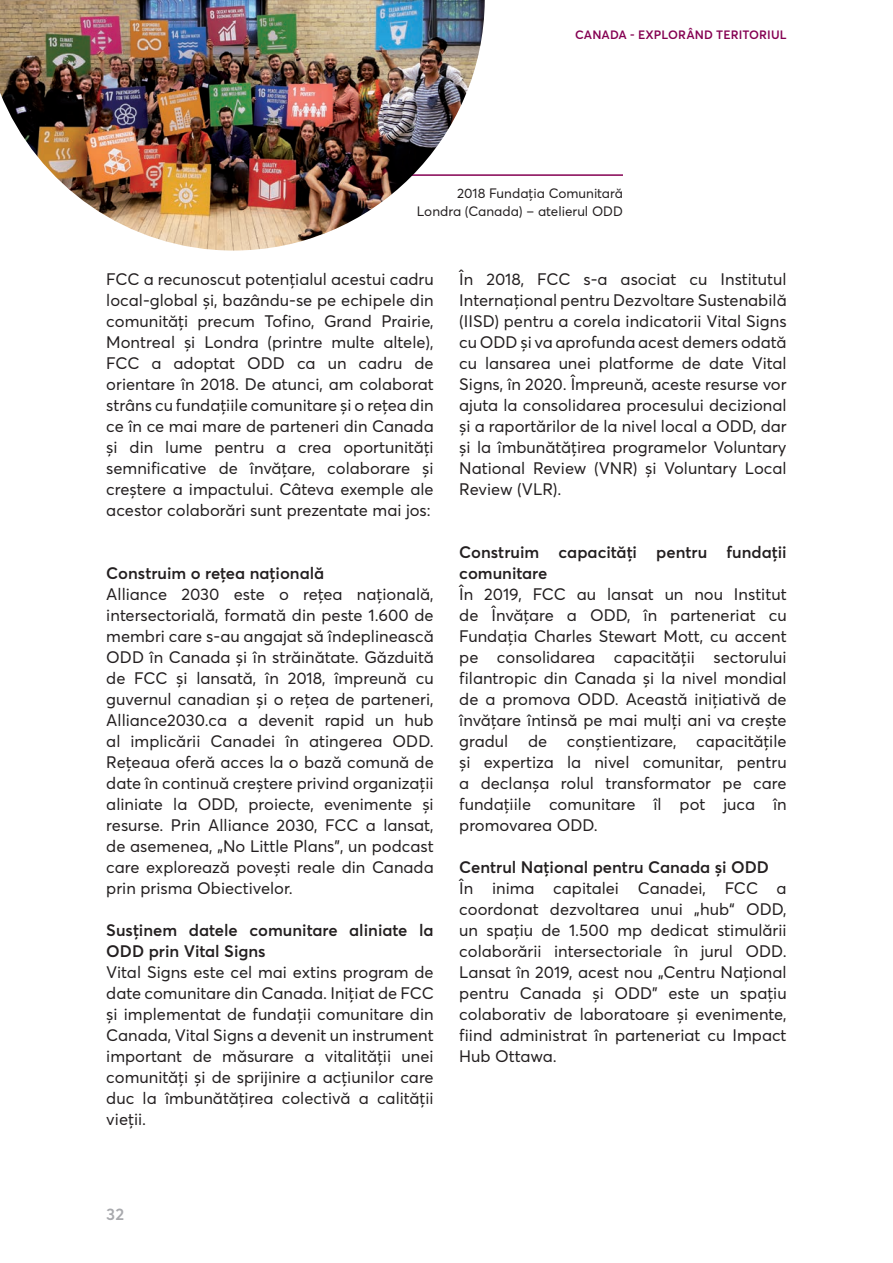
<style>
.page{position:relative;width:893px;height:1263px;background:#fff}
.page>*{position:absolute;margin:0;border:0;box-sizing:border-box;transform-origin:0 0}
.t1{font:16.5px/21px "Averta Std";color:#231f20;text-align:justify}
.t2{font:600 16.5px/21px "Averta Std";color:#231f20}
.t3{font:600 16.5px "Averta Std";color:#a8a9ad}
.t4{font:13.5px/18px "Averta Std";color:#231f20;text-align:right}
.t5{font:600 12px "Averta Std";letter-spacing:.01em;color:#850152}
</style>
<div class="page">
<hr style="left:296px;top:174px;width:327px;height:2px;background:#850152">
<img style="left:0;top:0;width:485px;height:251px">
<p class="t5" style="left:575px;top:27px;width:213px">CANADA - EXPLORÂND TERITORIUL</p>
<p class="t4" style="left:417px;top:184px;width:208px">2018 Fundația Comunitară<br>Londra (Canada) – atelierul ODD</p>
<p class="t1" style="left:106px;top:269px;width:329px">FCC a recunoscut potențialul acestui cadru local-global și, bazându-se pe echipele din comunități precum Tofino, Grand Prairie, Montreal și Londra (printre multe altele), FCC a adoptat ODD ca un cadru de orientare în 2018. De atunci, am colaborat strâns cu fundațiile comunitare și o rețea din ce în ce mai mare de parteneri din Canada și din lume pentru a crea oportunități semnificative de învățare, colaborare și creștere a impactului. Câteva exemple ale acestor colaborări sunt prezentate mai jos:</p>
<p class="t2" style="left:106px;top:563px;width:220px">Construim o rețea națională</p>
<p class="t1" style="left:106px;top:584px;width:329px">Alliance 2030 este o rețea națională, intersectorială, formată din peste 1.600 de membri care s-au angajat să îndeplinească ODD în Canada și în străinătate. Găzduită de FCC și lansată, în 2018, împreună cu guvernul canadian și o rețea de parteneri, Alliance2030.ca a devenit rapid un hub al implicării Canadei în atingerea ODD.<br>Rețeaua oferă acces la o bază comună de date în continuă creștere privind organizații aliniate la ODD, proiecte, evenimente și resurse. Prin Alliance 2030, FCC a lansat, de asemenea, „No Little Plans”, un podcast care explorează povești reale din Canada prin prisma Obiectivelor.</p>
<p class="t2" style="left:106px;top:920px;width:329px">Susținem datele comunitare aliniate la<br>ODD prin Vital Signs</p>
<p class="t1" style="left:106px;top:962px;width:329px">Vital Signs este cel mai extins program de date comunitare din Canada. Inițiat de FCC și implementat de fundații comunitare din Canada, Vital Signs a devenit un instrument important de măsurare a vitalității unei comunități și de sprijinire a acțiunilor care duc la îmbunătățirea colectivă a calității vieții.</p>
<p class="t1" style="left:459px;top:269px;width:329px">În 2018, FCC s-a asociat cu Institutul Internațional pentru Dezvoltare Sustenabilă (IISD) pentru a corela indicatorii Vital Signs cu ODD și va aprofunda acest demers odată cu lansarea unei platforme de date Vital Signs, în 2020. Împreună, aceste resurse vor ajuta la consolidarea procesului decizional și a raportărilor de la nivel local a ODD, dar și la îmbunătățirea programelor Voluntary National Review (VNR) și Voluntary Local Review (VLR).</p>
<p class="t2" style="left:459px;top:542px;width:329px">Construim capacități pentru fundații comunitare</p>
<p class="t1" style="left:459px;top:584px;width:329px">În 2019, FCC au lansat un nou Institut de Învățare a ODD, în parteneriat cu Fundația Charles Stewart Mott, cu accent pe consolidarea capacității sectorului filantropic din Canada și la nivel mondial de a promova ODD. Această inițiativă de învățare întinsă pe mai mulți ani va crește gradul de conștientizare, capacitățile și expertiza la nivel comunitar, pentru a declanșa rolul transformator pe care fundațiile comunitare îl pot juca în promovarea ODD.</p>
<p class="t2" style="left:459px;top:857px;width:311px">Centrul Național pentru Canada și ODD</p>
<p class="t1" style="left:459px;top:878px;width:329px">În inima capitalei Canadei, FCC a coordonat dezvoltarea unui „hub“ ODD, un spațiu de 1.500 mp dedicat stimulării colaborării intersectoriale în jurul ODD.<br>Lansat în 2019, acest nou „Centru Național pentru Canada și ODD” este un spațiu colaborativ de laboratoare și evenimente, fiind administrat în parteneriat cu Impact Hub Ottawa.</p>
<p class="t3" style="left:106px;top:1204px;width:20px">32</p>
</div>
